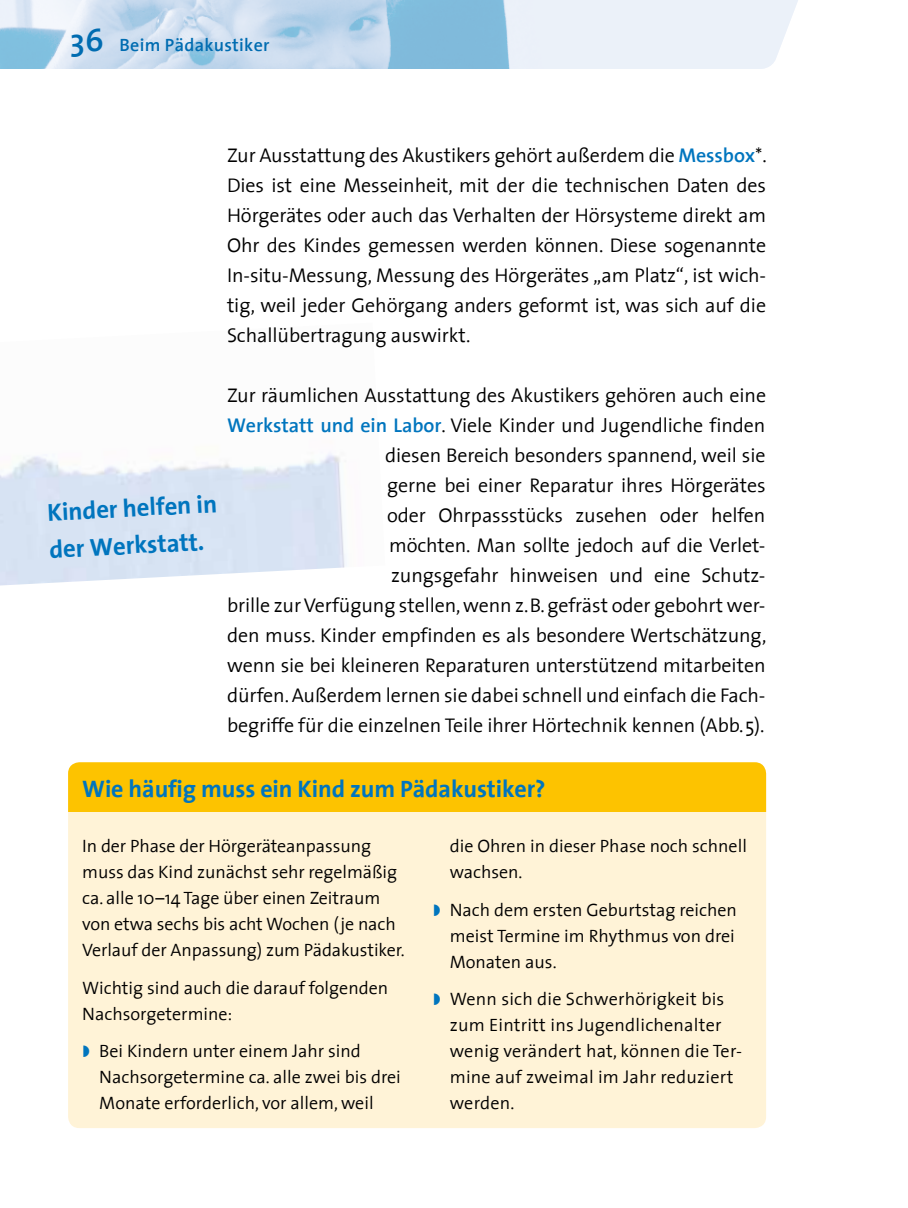
<style>
.page{position:relative;width:908px;height:1208px;background:#fff}
.page>*{position:absolute;margin:0;border:0;box-sizing:border-box;transform-origin:0 0}
.t1{font:700 24.8px/37.2px "The Sans";color:#0075be}
.t2{font:700 24px "The Sans";letter-spacing:-.005em;color:#0075be}
.t3{font:300 20px/30px "The Sans";letter-spacing:-.005em;color:#000;text-align:justify}
.t4{font:300 18px/26px "The Sans";color:#000}
.t5{font:600 18px "The Sans";letter-spacing:.015em;color:#006cb1}
.s1{font-size:32px}
.s2{font-weight:600;color:#0075be}
</style>
<div class="page">
<img style="left:0;top:0;width:798px;height:69px">
<div style="left:68px;top:762px;width:697px;height:366px;background:#fff3d7;border-radius:11px"></div>
<div style="left:68px;top:762px;width:697px;height:50px;background:#fdc300"></div>
<p class="t5" style="left:70px;top:30px;width:201px"><span class="s1">36</span> Beim Pädakustiker</p>
<p class="t3" style="left:227px;top:140px;width:541px">Zur Ausstattung des Akustikers gehört außerdem die <span class="s2">Messbox</span>*.<br>Dies ist eine Messeinheit, mit der die technischen Daten des Hörgerätes oder auch das Verhalten der Hörsysteme direkt am Ohr des Kindes gemessen werden können. Diese sogenannte In-situ-Messung, Messung des Hörgerätes „am Platz“, ist wich&shy;tig, weil jeder Gehörgang anders geformt ist, was sich auf die Schallübertragung auswirkt.</p>
<p class="t1" style="left:46px;top:493px;width:171px;rotate:-3deg">Kinder helfen in der Werkstatt.</p>
<p class="t3" style="left:227px;top:380px;width:541px;text-align:right">Zur räumlichen Ausstattung des Akustikers gehören auch eine <span class="s2">Werkstatt und ein Labor</span>. Viele Kinder und Jugendliche finden diesen Bereich besonders spannend, weil sie<br>gerne bei einer Reparatur ihres Hörgerätes<br>oder Ohrpassstücks zusehen oder helfen<br>möchten. Man sollte jedoch auf die Verlet-<br>zungsgefahr hinweisen und eine Schutz-<br>brille zur Verfügung stellen, wenn z.B. gefräst oder gebohrt wer&shy;den muss. Kinder empfinden es als besondere Wertschätzung, wenn sie bei kleineren Reparaturen unterstützend mitarbeiten dürfen. Außerdem lernen sie dabei schnell und einfach die Fach&shy;begriffe für die einzelnen Teile ihrer Hörtechnik kennen (Abb.5).</p>
<p class="t2" style="left:82px;top:768px;width:464px">Wie häufig muss ein Kind zum Pädakustiker?</p>
<p class="t4" style="left:82px;top:832px;width:324px">In der Phase der Hörgeräteanpassung muss das Kind zunächst sehr regelmäßig ca. alle 10–14 Tage über einen Zeitraum von etwa sechs bis acht Wochen (je nach Verlauf der Anpassung) zum Pädakustiker.</p>
<p class="t4" style="left:82px;top:974px;width:307px">Wichtig sind auch die darauf folgenden<br>Nachsorgetermine:</p>
<p class="t4" style="left:99px;top:1037px;width:303px">Bei Kindern unter einem Jahr sind<br>Nachsorgetermine ca. alle zwei bis drei<br>Monate erforderlich, vor allem, weil</p>
<p class="t4" style="left:449px;top:832px;width:298px">die Ohren in dieser Phase noch schnell wachsen.</p>
<p class="t4" style="left:449px;top:896px;width:289px;text-align:justify">Nach dem ersten Geburtstag reichen meist Termine im Rhythmus von drei Monaten aus.</p>
<p class="t4" style="left:449px;top:985px;width:293px">Wenn sich die Schwerhörigkeit bis zum Eintritt ins Jugendlichenalter wenig verändert hat, können die Ter&shy;mine auf zweimal im Jahr reduziert werden.</p>
</div>
